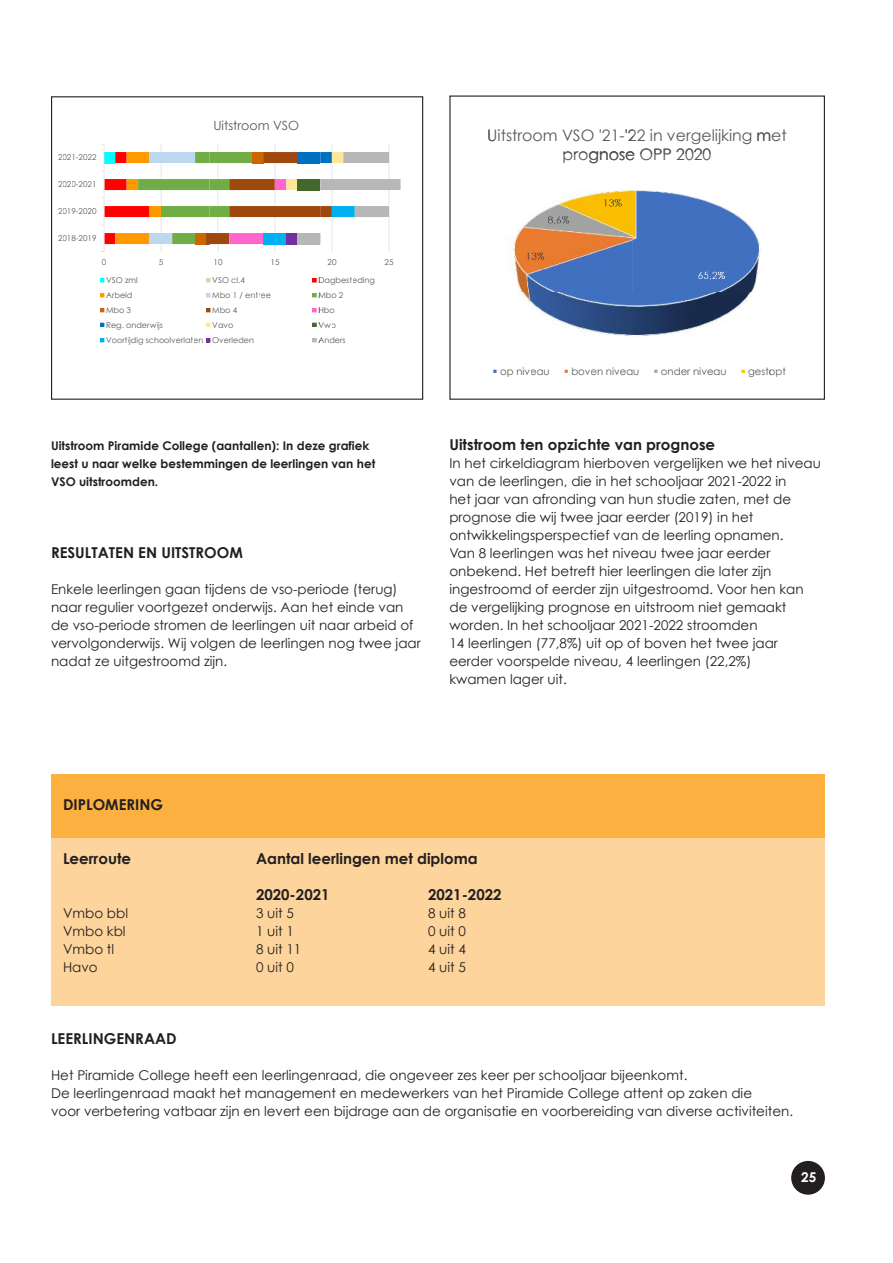
<style>
.page{position:relative;width:893px;height:1263px;background:#fff}
.page>*{position:absolute;margin:0;border:0;box-sizing:border-box;transform-origin:0 0}
.t1{font:15.75px/19.4px "Century Gothic";color:#595959;text-align:center}
.t2{font:700 15px "Century Gothic";color:#231f20}
.t3{font:13.5px/18px "Century Gothic";color:#231f20}
.t4{font:700 13.5px "Century Gothic";color:#fff}
.t5{font:12.6px "Century Gothic";color:#595959}
.t6{font:700 12px/18px "Century Gothic";color:#231f20}
.t7{font:10.2px "Century Gothic";color:#595959}
.t8{font:8.1px/15px "Century Gothic";color:#595959}
</style>
<div class="page">
<div style="left:51px;top:814px;width:774px;height:192px;background:#fdd49b"></div>
<div style="left:791px;top:1161px;width:34px;height:34px;background:#231f20;border-radius:50%"></div>
<svg style="left:100px;top:144px;width:301px;height:199px"></svg>
<div style="left:51px;top:96px;width:372px;height:304px;border:1px solid #231f20"></div>
<svg style="left:493px;top:190px;width:268px;height:183px"></svg>
<div style="left:449px;top:96px;width:376px;height:304px;border:1px solid #231f20"></div>
<div style="left:51px;top:774px;width:774px;height:63px;background:#fbb03f"></div>
<p class="t5" style="left:213px;top:117px;width:87px">Uitstroom VSO</p>
<p class="t8" style="left:58px;top:150px;width:40px">2021-2022</p>
<p class="t8" style="left:58px;top:177px;width:40px">2020-2021</p>
<p class="t8" style="left:58px;top:204px;width:40px">2019-2020</p>
<p class="t8" style="left:58px;top:230px;width:40px">2018-2019</p>
<p class="t8" style="left:102px;top:254px;width:6px">0</p>
<p class="t8" style="left:159px;top:254px;width:6px">5</p>
<p class="t8" style="left:106px;top:272px;width:99px">VSO zml<br>Arbeid<br>Mbo 3<br>Reg. onderwijs<br>Voortijdig schoolverlaten</p>
<p class="t8" style="left:214px;top:254px;width:11px">10</p>
<p class="t8" style="left:271px;top:254px;width:11px">15</p>
<p class="t8" style="left:212px;top:272px;width:60px">VSO cl.4<br>Mbo 1 / entree<br>Mbo 4<br>Vavo<br>Overleden</p>
<p class="t8" style="left:328px;top:254px;width:11px">20</p>
<p class="t8" style="left:385px;top:254px;width:11px">25</p>
<p class="t8" style="left:318px;top:272px;width:58px">Dagbesteding<br>Mbo 2<br>Hbo<br>Vwo<br>Anders</p>
<p class="t6" style="left:51px;top:436px;width:326px">Uitstroom Piramide College (aantallen): In deze grafiek leest u naar welke bestemmingen de leerlingen van het<br>VSO uitstroomden.</p>
<p class="t2" style="left:51px;top:543px;width:193px">RESULTATEN EN UITSTROOM</p>
<p class="t3" style="left:51px;top:580px;width:371px">Enkele leerlingen gaan tijdens de vso-periode (terug) naar regulier voortgezet onderwijs. Aan het einde van de vso-periode stromen de leerlingen uit naar arbeid of vervolgonderwijs. Wij volgen de leerlingen nog twee jaar nadat ze uitgestroomd zijn.</p>
<p class="t1" style="left:487px;top:125px;width:301px">Uitstroom VSO '21-'22 in vergelijking met prognose OPP 2020</p>
<p class="t7" style="left:500px;top:364px;width:51px">op niveau</p>
<p class="t7" style="left:571px;top:364px;width:70px">boven niveau</p>
<p class="t7" style="left:661px;top:364px;width:67px">onder niveau</p>
<p class="t7" style="left:748px;top:364px;width:39px">gestopt</p>
<p class="t2" style="left:449px;top:435px;width:267px">Uitstroom ten opzichte van prognose</p>
<p class="t3" style="left:449px;top:454px;width:373px">In het cirkeldiagram hierboven vergelijken we het niveau van de leerlingen, die in het schooljaar 2021-2022 in<br>het jaar van afronding van hun studie zaten, met de prognose die wij twee jaar eerder (2019) in het ontwikkelingsperspectief van de leerling opnamen.<br>Van 8 leerlingen was het niveau twee jaar eerder onbekend. Het betreft hier leerlingen die later zijn ingestroomd of eerder zijn uitgestroomd. Voor hen kan de vergelijking prognose en uitstroom niet gemaakt worden. In het schooljaar 2021-2022 stroomden<br>14 leerlingen (77,8%) uit op of boven het twee jaar eerder voorspelde niveau, 4 leerlingen (22,2%)<br>kwamen lager uit.</p>
<p class="t2" style="left:63px;top:795px;width:102px">DIPLOMERING</p>
<p class="t2" style="left:63px;top:849px;width:70px">Leerroute</p>
<p class="t2" style="left:256px;top:849px;width:223px">Aantal leerlingen met diploma</p>
<p class="t2" style="left:256px;top:885px;width:75px">2020-2021</p>
<p class="t2" style="left:428px;top:885px;width:75px">2021-2022</p>
<p class="t3" style="left:63px;top:904px;width:67px">Vmbo bbl</p>
<p class="t3" style="left:256px;top:904px;width:39px">3 uit 5</p>
<p class="t3" style="left:428px;top:904px;width:39px">8 uit 8</p>
<p class="t3" style="left:63px;top:922px;width:64px">Vmbo kbl</p>
<p class="t3" style="left:256px;top:922px;width:39px">1 uit 1</p>
<p class="t3" style="left:428px;top:922px;width:39px">0 uit 0</p>
<p class="t3" style="left:63px;top:940px;width:53px">Vmbo tl</p>
<p class="t3" style="left:256px;top:940px;width:47px">8 uit 11</p>
<p class="t3" style="left:428px;top:940px;width:39px">4 uit 4</p>
<p class="t3" style="left:63px;top:958px;width:36px">Havo</p>
<p class="t3" style="left:256px;top:958px;width:39px">0 uit 0</p>
<p class="t3" style="left:428px;top:958px;width:39px">4 uit 5</p>
<p class="t2" style="left:51px;top:1029px;width:127px">LEERLINGENRAAD</p>
<p class="t3" style="left:51px;top:1066px;width:744px">Het Piramide College heeft een leerlingenraad, die ongeveer zes keer per schooljaar bijeenkomt.<br>De leerlingenraad maakt het management en medewerkers van het Piramide College attent op zaken die<br>voor verbetering vatbaar zijn en levert een bijdrage aan de organisatie en voorbereiding van diverse activiteiten.</p>
<p class="t4" style="left:801px;top:1168px;width:17px">25</p>
</div>
